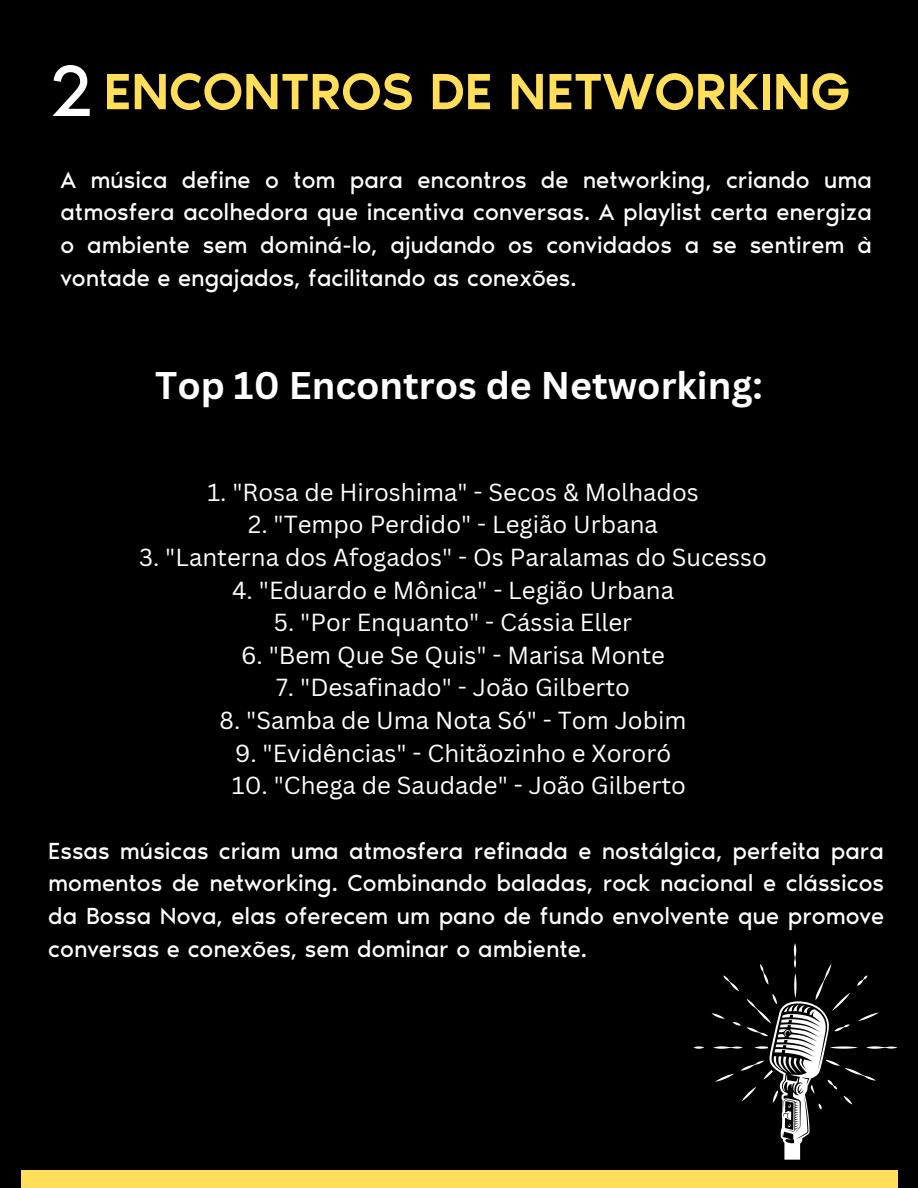
<style>
.page{position:relative;width:918px;height:1188px;background:#000}
.page>*{position:absolute;margin:0;border:0;box-sizing:border-box;transform-origin:0 0}
.t1{font:75px "Noir Pro";color:#fff}
.t2{font:500 52.5px "Noir Pro";color:#ffde59}
.t3{font:700 37.5px "Canva Sans";color:#fff}
.t4{font:24px/32.7px "Noir Pro";color:#fff;text-align:justify}
.t5{font:24px "Canva Sans";color:#fff}
</style>
<div class="page">
<div style="left:21px;top:1171px;width:876px;height:17px;background:#ffde59"></div>
<svg style="left:694px;top:943px;width:203px;height:216px"></svg>
<p class="t1" style="left:48px;top:45px;width:47px">2</p>
<p class="t2" style="left:104px;top:60px;width:748px">ENCONTROS DE NETWORKING</p>
<p class="t4" style="left:60px;top:163px;width:813px">A música define o tom para encontros de networking, criando uma atmosfera acolhedora que incentiva conversas. A playlist certa energiza o ambiente sem dominá-lo, ajudando os convidados a se sentirem à vontade e engajados, facilitando as conexões.</p>
<p class="t3" style="left:155px;top:359px;width:609px">Top 10 Encontros de Networking:</p>
<h1 class="t5" style="left:207px;top:475px;width:493px">1. "Rosa de Hiroshima" - Secos &amp; Molhados</h1>
<p class="t5" style="left:248px;top:508px;width:411px">2. "Tempo Perdido" - Legião Urbana</p>
<h2 class="t5" style="left:139px;top:540px;width:629px">3. "Lanterna dos Afogados" - Os Paralamas do Sucesso</h2>
<p class="t5" style="left:232px;top:573px;width:443px">4. "Eduardo e Mônica" - Legião Urbana</p>
<p class="t5" style="left:274px;top:606px;width:360px">5. "Por Enquanto" - Cássia Eller</p>
<p class="t5" style="left:241px;top:638px;width:426px">6. "Bem Que Se Quis" - Marisa Monte</p>
<p class="t5" style="left:276px;top:671px;width:356px">7. "Desafinado" - João Gilberto</p>
<p class="t5" style="left:220px;top:703px;width:469px">8. "Samba de Uma Nota Só" - Tom Jobim</p>
<p class="t5" style="left:235px;top:736px;width:438px">9. "Evidências" - Chitãozinho e Xororó</p>
<p class="t5" style="left:232px;top:769px;width:456px">10. "Chega de Saudade" - João Gilberto</p>
<p class="t4" style="left:48px;top:834px;width:837px">Essas músicas criam uma atmosfera refinada e nostálgica, perfeita para momentos de networking. Combinando baladas, rock nacional e clássicos da Bossa Nova, elas oferecem um pano de fundo envolvente que promove conversas e conexões, sem dominar o ambiente.</p>
</div>
